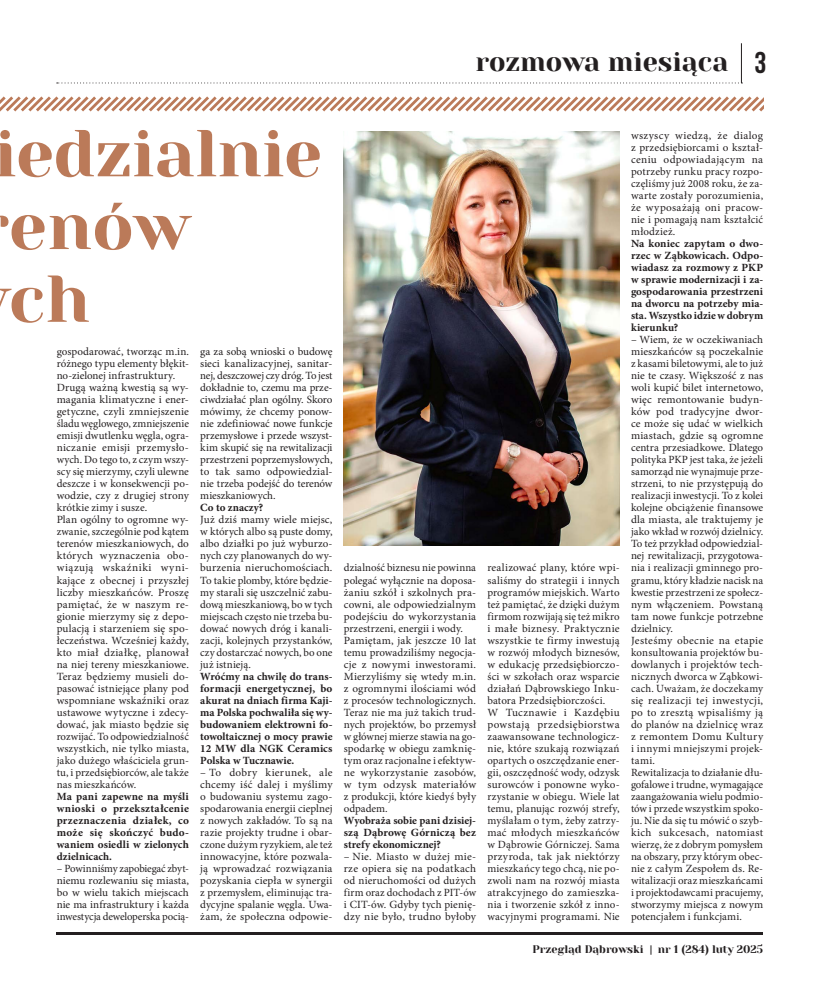
<style>
.page{position:relative;width:820px;height:993px;background:#fff}
.page>*{position:absolute;margin:0;border:0;box-sizing:border-box;transform-origin:0 0}
.t1{font:66.1px/72.7px "Yeseva One";letter-spacing:-.01em;color:#bb7a59}
.t2{font:700 30px "Bebas Neue";color:#231f20}
.t3{font:27px "Yeseva One";color:#231f20}
.t4{font:11px/12px "Minion Pro";letter-spacing:.01em;color:#231f20;text-align:justify}
.t5{font:700 11px/12px "Minion Pro";color:#231f20;text-align:justify}
.t6{font:11px "Yeseva One";color:#231f20}
.s1{font-family:"Lato";font-weight:700;font-size:10px}
</style>
<div class="page">
<svg style="left:57px;top:82px;width:685px;height:1px"></svg>
<hr style="left:740px;top:43px;width:1px;height:40px;background:#231f20">
<hr style="left:57px;top:932px;width:705px;height:3px;background:#231f20">
<svg style="left:0;top:96px;width:763px;height:15px"></svg>
<img style="left:344px;top:131px;width:275px;height:414px">
<h3 class="t3" style="left:475px;top:42px;width:254px">rozmowa miesiąca</h3>
<h2 class="t2" style="left:754px;top:46px;width:13px">3</h2>
<h1 class="t1" style="left:-6px;top:114px;width:330px">iedzialnie enów<br>ch</h1>
<p class="t4" style="left:57px;top:346px;width:134px;text-align:left">gospodarować, tworząc m.in. różnego typu elementy błękit&shy;no-zielonej infrastruktury.<br>Drugą ważną kwestią są wy&shy;magania klimatyczne i ener&shy;getyczne, czyli zmniejszenie śladu węglowego, zmniejszenie emisji dwutlenku węgla, ogra&shy;niczanie emisji przemysło&shy;wych. Do tego to, z czym wszy&shy;scy się mierzymy, czyli ulewne deszcze i w konsekwencji po&shy;wodzie, czy z drugiej strony krótkie zimy i susze.<br>Plan ogólny to ogromne wy&shy;zwanie, szczególnie pod kątem terenów mieszkaniowych, do których wyznaczenia obo&shy;wiązują wskaźniki wyni&shy;kające z obecnej i przyszłej liczby mieszkańców. Proszę pamiętać, że w naszym re&shy;gionie mierzymy się z depo&shy;pulacją i starzeniem się spo&shy;łeczeństwa. Wcześniej każdy, kto miał działkę, planował na niej tereny mieszkaniowe.<br>Teraz będziemy musieli do&shy;pasować istniejące plany pod wspomniane wskaźniki oraz ustawowe wytyczne i zdecy&shy;dować, jak miasto będzie się rozwijać. To odpowiedzialność wszystkich, nie tylko miasta, jako dużego właściciela grun&shy;tu, i przedsiębiorców, ale także nas mieszkańców.</p>
<p class="t5" style="left:57px;top:789px;width:134px">Ma pani zapewne na myśli wnioski o przekształcenie przeznaczenia działek, co może się skończyć budo&shy;waniem osiedli w zielonych dzielnicach.</p>
<p class="t4" style="left:57px;top:862px;width:134px">– Powinniśmy zapobiegać zbyt&shy;niemu rozlewaniu się miasta, bo w wielu takich miejscach nie ma infrastruktury i każda inwestycja deweloperska pocią-</p>
<p class="t4" style="left:200px;top:346px;width:134px">ga za sobą wnioski o budowę sieci kanalizacyjnej, sanitar&shy;nej, deszczowej czy dróg. To jest dokładnie to, czemu ma prze&shy;ciwdziałać plan ogólny. Skoro mówimy, że chcemy ponow&shy;nie zdefiniować nowe funkcje przemysłowe i przede wszyst&shy;kim skupić się na rewitalizacji przestrzeni poprzemysłowych, to tak samo odpowiedzial&shy;nie trzeba podejść do terenów mieszkaniowych.</p>
<p class="t5" style="left:200px;top:501px;width:65px">Co to znaczy?</p>
<p class="t4" style="left:200px;top:514px;width:134px">Już dziś mamy wiele miejsc, w których albo są puste domy, albo działki po już wyburzo&shy;nych czy planowanych do wy&shy;burzenia nieruchomościach.<br>To takie plomby, które będzie&shy;my starali się uszczelnić zabu&shy;dową mieszkaniową, bo w tych miejscach często nie trzeba bu&shy;dować nowych dróg i kanali&shy;zacji, kolejnych przystanków, czy dostarczać nowych, bo one już istnieją.</p>
<p class="t5" style="left:200px;top:669px;width:134px">Wróćmy na chwilę do trans&shy;formacji energetycznej, bo akurat na dniach firma Kaji&shy;ma Polska pochwaliła się wy&shy;budowaniem elektrowni fo&shy;towoltaicznej o mocy prawie 12 MW dla NGK Ceramics Polska w Tucznawie.</p>
<p class="t4" style="left:200px;top:766px;width:134px">– To dobry kierunek, ale chcemy iść dalej i myślimy o budowaniu systemu zago&shy;spodarowania energii cieplnej z nowych zakładów. To są na razie projekty trudne i obar&shy;czone dużym ryzykiem, ale też innowacyjne, które pozwala&shy;ją wprowadzać rozwiązania pozyskania ciepła w synergii z przemysłem, eliminując tra&shy;dycyjne spalanie węgla. Uwa&shy;żam, że społeczna odpowie-</p>
<p class="t4" style="left:344px;top:562px;width:134px;text-align:left">dzialność biznesu nie powinna polegać wyłącznie na doposa&shy;żaniu szkół i szkolnych pra&shy;cowni, ale odpowiedzialnym podejściu do wykorzystania przestrzeni, energii i wody.<br>Pamiętam, jak jeszcze 10 lat temu prowadziliśmy negocja&shy;cje z nowymi inwestorami.<br>Mierzyliśmy się wtedy m.in. z ogromnymi ilościami wód z procesów technologicznych.<br>Teraz nie ma już takich trud&shy;nych projektów, bo przemysł w głównej mierze stawia na go&shy;spodarkę w obiegu zamknię&shy;tym oraz racjonalne i efektyw&shy;ne wykorzystanie zasobów, w tym odzysk materiałów z produkcji, które kiedyś były odpadem.</p>
<p class="t5" style="left:344px;top:813px;width:134px">Wyobraża sobie pani dzisiej&shy;szą Dąbrowę Górniczą bez strefy ekonomicznej?</p>
<p class="t4" style="left:344px;top:850px;width:134px">– Nie. Miasto w dużej mie&shy;rze opiera się na podatkach od nieruchomości od dużych firm oraz dochodach z PIT-ów i CIT-ów. Gdyby tych pienię&shy;dzy nie było, trudno byłoby</p>
<p class="t4" style="left:487px;top:562px;width:134px;text-align:left">realizować plany, które wpi&shy;saliśmy do strategii i innych programów miejskich. Warto też pamiętać, że dzięki dużym firmom rozwijają się też mikro i małe biznesy. Praktycznie wszystkie te firmy inwestują w rozwój młodych biznesów, w edukację przedsiębiorczo&shy;ści w szkołach oraz wsparcie działań Dąbrowskiego Inku&shy;batora Przedsiębiorczości.<br>W Tucznawie i Kazdębiu powstają przedsiębiorstwa zaawansowane technologicz&shy;nie, które szukają rozwiązań opartych o oszczędzanie ener&shy;gii, oszczędność wody, odzysk surowców i ponowne wyko&shy;rzystanie w obiegu. Wiele lat temu, planując rozwój strefy, myślałam o tym, żeby zatrzy&shy;mać młodych mieszkańców w Dąbrowie Górniczej. Sama przyroda, tak jak niektórzy mieszkańcy tego chcą, nie po&shy;zwoli nam na rozwój miasta atrakcyjnego do zamieszka&shy;nia i tworzenie szkół z inno&shy;wacyjnymi programami. Nie</p>
<p class="t4" style="left:630px;top:130px;width:134px">wszyscy wiedzą, że dialog z przedsiębiorcami o kształ&shy;ceniu odpowiadającym na potrzeby runku pracy rozpo&shy;częliśmy już 2008 roku, że za&shy;warte zostały porozumienia, że wyposażają oni pracow&shy;nie i pomagają nam kształcić młodzież.</p>
<p class="t5" style="left:630px;top:237px;width:134px">Na koniec zapytam o dwo&shy;rzec w Ząbkowicach. Odpo&shy;wiadasz za rozmowy z PKP w sprawie modernizacji i za&shy;gospodarowania przestrzeni na dworcu na potrzeby mia&shy;sta. Wszystko idzie w dobrym kierunku?</p>
<p class="t4" style="left:630px;top:334px;width:134px;text-align:left">– Wiem, że w oczekiwaniach mieszkańców są poczekalnie z kasami biletowymi, ale to już nie te czasy. Większość z nas woli kupić bilet internetowo, więc remontowanie budyn&shy;ków pod tradycyjne dwor&shy;ce może się udać w wielkich miastach, gdzie są ogromne centra przesiadkowe. Dlatego polityka PKP jest taka, że jeżeli samorząd nie wynajmuje prze&shy;strzeni, to nie przystępują do realizacji inwestycji. To z kolei kolejne obciążenie finansowe dla miasta, ale traktujemy je jako wkład w rozwój dzielnicy.<br>To też przykład odpowiedzial&shy;nej rewitalizacji, przygotowa&shy;nia i realizacji gminnego pro&shy;gramu, który kładzie nacisk na kwestie przestrzeni ze społecz&shy;nym włączeniem. Powstaną tam nowe funkcje potrzebne dzielnicy.<br>Jesteśmy obecnie na etapie konsultowania projektów bu&shy;dowlanych i projektów tech&shy;nicznych dworca w Ząbkowi&shy;cach. Uważam, że doczekamy się realizacji tej inwestycji, po to zresztą wpisaliśmy ją do planów na dzielnicę wraz z remontem Domu Kultury i innymi mniejszymi projek&shy;tami.<br>Rewitalizacja to działanie dłu&shy;gofalowe i trudne, wymagające zaangażowania wielu podmio&shy;tów i przede wszystkim spoko&shy;ju. Nie da się tu mówić o szyb&shy;kich sukcesach, natomiast wierzę, że z dobrym pomysłem na obszary, przy którym obec&shy;nie z całym Zespołem ds. Re&shy;witalizacji oraz mieszkańcami i projektodawcami pracujemy, stworzymy miejsca z nowym potencjałem i funkcjami.</p>
<p class="t6" style="left:532px;top:941px;width:232px">Przegląd Dąbrowski <span class="s1">|</span> nr 1 (284) luty 2025</p>
</div>
